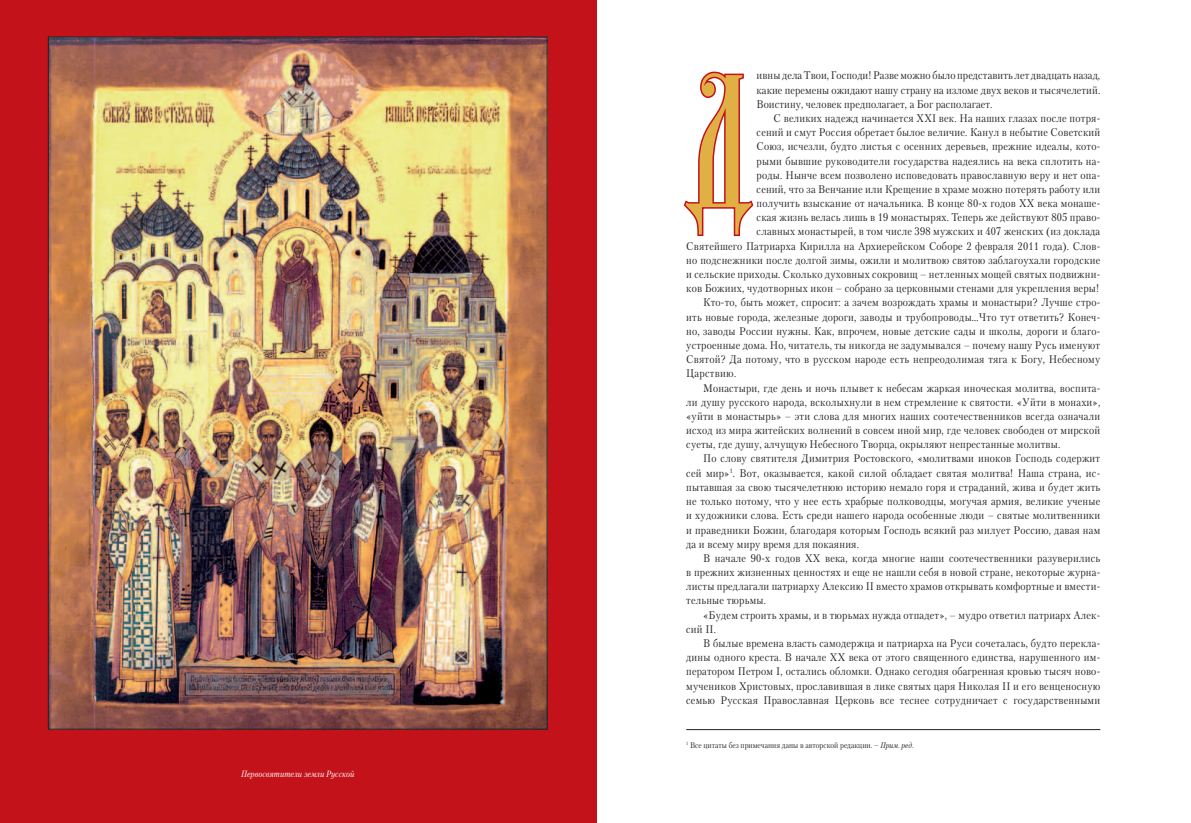
<style>
.page{position:relative;width:1191px;height:823px;background:#fff}
.page>*{position:absolute;margin:0;border:0;box-sizing:border-box;transform-origin:0 0}
.t1{font:198px "Fita Vjaz";color:#e1b045;scale:.9 1}
.t2{font:11px/14.2px "Petersburg C";letter-spacing:.02em;color:#231f20;text-align:justify;scale:.9 1}
.t3{font:italic 9px "Petersburg C";color:#fff;scale:.9 1}
.t4{font:8px "Petersburg C";color:#231f20;scale:.9 1}
.s1{font-style:italic}
</style>
<div class="page">
<hr style="left:686px;top:729px;width:414px;height:1px;background:#231f20">
<svg style="left:683px;top:71px;width:71px;height:165px"></svg>
<div style="left:0;top:0;width:596px;height:822px;background:#c4121a"></div>
<img style="left:50px;top:39px;width:495px;height:688px">
<p class="t3" style="left:241px;top:767px;width:128px">Первосвятители земли Русской</p>
<p class="t2" style="left:756px;top:68px;width:383px">ивны дела Твои, Господи! Разве можно было представить лет двадцать назад, какие перемены ожидают нашу страну на изломе двух веков и тысячелетий.<br>Воистину, человек предполагает, а Бог располагает.</p>
<p class="t2" style="left:773px;top:111px;width:364px">С великих надежд начинается XXI век. На наших глазах после потря-</p>
<p class="t2" style="left:756px;top:125px;width:383px">сений и смут Россия обретает былое величие. Канул в небытие Советский</p>
<p class="t2" style="left:756px;top:139px;width:383px">Союз, исчезли, будто листья с осенних деревьев, прежние идеалы, кото-</p>
<p class="t2" style="left:756px;top:153px;width:383px">рыми бывшие руководители государства надеялись на века сплотить на-</p>
<p class="t2" style="left:756px;top:167px;width:383px">роды. Нынче всем позволено исповедовать православную веру и нет опа-</p>
<p class="t2" style="left:756px;top:182px;width:383px">сений, что за Венчание или Крещение в храме можно потерять работу или</p>
<p class="t2" style="left:756px;top:196px;width:383px">получить взыскание от начальника. В конце 80-х годов ХХ века монаше-</p>
<p class="t2" style="left:756px;top:210px;width:383px">ская жизнь велась лишь в 19 монастырях. Теперь же действуют 805 право-</p>
<p class="t2" style="left:756px;top:224px;width:383px">славных монастырей, в том числе 398 мужских и 407 женских (из доклада</p>
<p class="t2" style="left:686px;top:238px;width:461px">Святейшего Патриарха Кирилла на Архиерейском Соборе 2 февраля 2011 года). Слов-</p>
<p class="t2" style="left:686px;top:252px;width:461px">но подснежники после долгой зимы, ожили и молитвою святою заблагоухали городские</p>
<p class="t2" style="left:686px;top:267px;width:461px">и сельские приходы. Сколько духовных сокровищ – нетленных мощей святых подвижни-</p>
<p class="t2" style="left:686px;top:281px;width:460px">ков Божиих, чудотворных икон – собрано за церковными стенами для укрепления веры!</p>
<p class="t2" style="left:703px;top:295px;width:442px">Кто-то, быть может, спросит: а зачем возрождать храмы и монастыри? Лучше стро-</p>
<p class="t2" style="left:686px;top:309px;width:461px">ить новые города, железные дороги, заводы и трубопроводы…Что тут ответить? Конеч-</p>
<p class="t2" style="left:686px;top:323px;width:461px">но, заводы России нужны. Как, впрочем, новые детские сады и школы, дороги и благо-</p>
<p class="t2" style="left:686px;top:337px;width:461px">устроенные дома. Но, читатель, ты никогда не задумывался – почему нашу Русь именуют</p>
<p class="t2" style="left:686px;top:352px;width:461px">Святой? Да потому, что в русском народе есть непреодолимая тяга к Богу, Небесному</p>
<p class="t2" style="left:686px;top:366px;width:57px">Царствию.</p>
<p class="t2" style="left:703px;top:380px;width:442px">Монастыри, где день и ночь плывет к небесам жаркая иноческая молитва, воспита-</p>
<p class="t2" style="left:686px;top:394px;width:461px">ли душу русского народа, всколыхнули в нем стремление к святости. «Уйти в монахи»,</p>
<p class="t2" style="left:686px;top:408px;width:461px">«уйти в монастырь» – эти слова для многих наших соотечественников всегда означали</p>
<p class="t2" style="left:686px;top:423px;width:461px">исход из мира житейских волнений в совсем иной мир, где человек свободен от мирской</p>
<p class="t2" style="left:686px;top:437px;width:417px">суеты, где душу, алчущую Небесного Творца, окрыляют непрестанные молитвы.</p>
<p class="t2" style="left:703px;top:451px;width:442px">По слову святителя Димитрия Ростовского, «молитвами иноков Господь содержит</p>
<p class="t2" style="left:686px;top:465px;width:461px">сей мир»<sup>1</sup>. Вот, оказывается, какой силой обладает святая молитва! Наша страна, ис-</p>
<p class="t2" style="left:686px;top:479px;width:461px">пытавшая за свою тысячелетнюю историю немало горя и страданий, жива и будет жить</p>
<p class="t2" style="left:686px;top:493px;width:461px">не только потому, что у нее есть храбрые полководцы, могучая армия, великие ученые</p>
<p class="t2" style="left:686px;top:508px;width:461px">и художники слова. Есть среди нашего народа особенные люди – святые молитвенники</p>
<p class="t2" style="left:686px;top:522px;width:461px">и праведники Божии, благодаря которым Господь всякий раз милует Россию, давая нам</p>
<p class="t2" style="left:686px;top:536px;width:193px">да и всему миру время для покаяния.</p>
<p class="t2" style="left:703px;top:550px;width:442px">В начале 90-х годов XX века, когда многие наши соотечественники разуверились</p>
<p class="t2" style="left:686px;top:564px;width:461px">в прежних жизненных ценностях и еще не нашли себя в новой стране, некоторые журна-</p>
<p class="t2" style="left:686px;top:578px;width:461px">листы предлагали патриарху Алексию II вместо храмов открывать комфортные и вмести-</p>
<p class="t2" style="left:686px;top:593px;width:90px">тельные тюрьмы.</p>
<p class="t2" style="left:703px;top:607px;width:442px">«Будем строить храмы, и в тюрьмах нужда отпадет», – мудро ответил патриарх Алек-</p>
<p class="t2" style="left:686px;top:621px;width:35px">сий II.</p>
<p class="t2" style="left:703px;top:635px;width:442px">В былые времена власть самодержца и патриарха на Руси сочеталась, будто перекла-</p>
<p class="t2" style="left:686px;top:649px;width:461px">дины одного креста. В начале ХХ века от этого священного единства, нарушенного им-</p>
<p class="t2" style="left:686px;top:664px;width:461px">ператором Петром I, остались обломки. Однако сегодня обагренная кровью тысяч ново-</p>
<p class="t2" style="left:686px;top:678px;width:461px">мучеников Христовых, прославившая в лике святых царя Николая II и его венценосную</p>
<p class="t2" style="left:686px;top:692px;width:461px">семью Русская Православная Церковь все теснее сотрудничает с государственными</p>
<h1 class="t1" style="left:686px;top:30px;width:74px">Д</h1>
<p class="t4" style="left:686px;top:739px;width:254px"><sup>1</sup> Все цитаты без примечания даны в авторской редакции. – <span class="s1">Прим. ред.</span></p>
</div>
